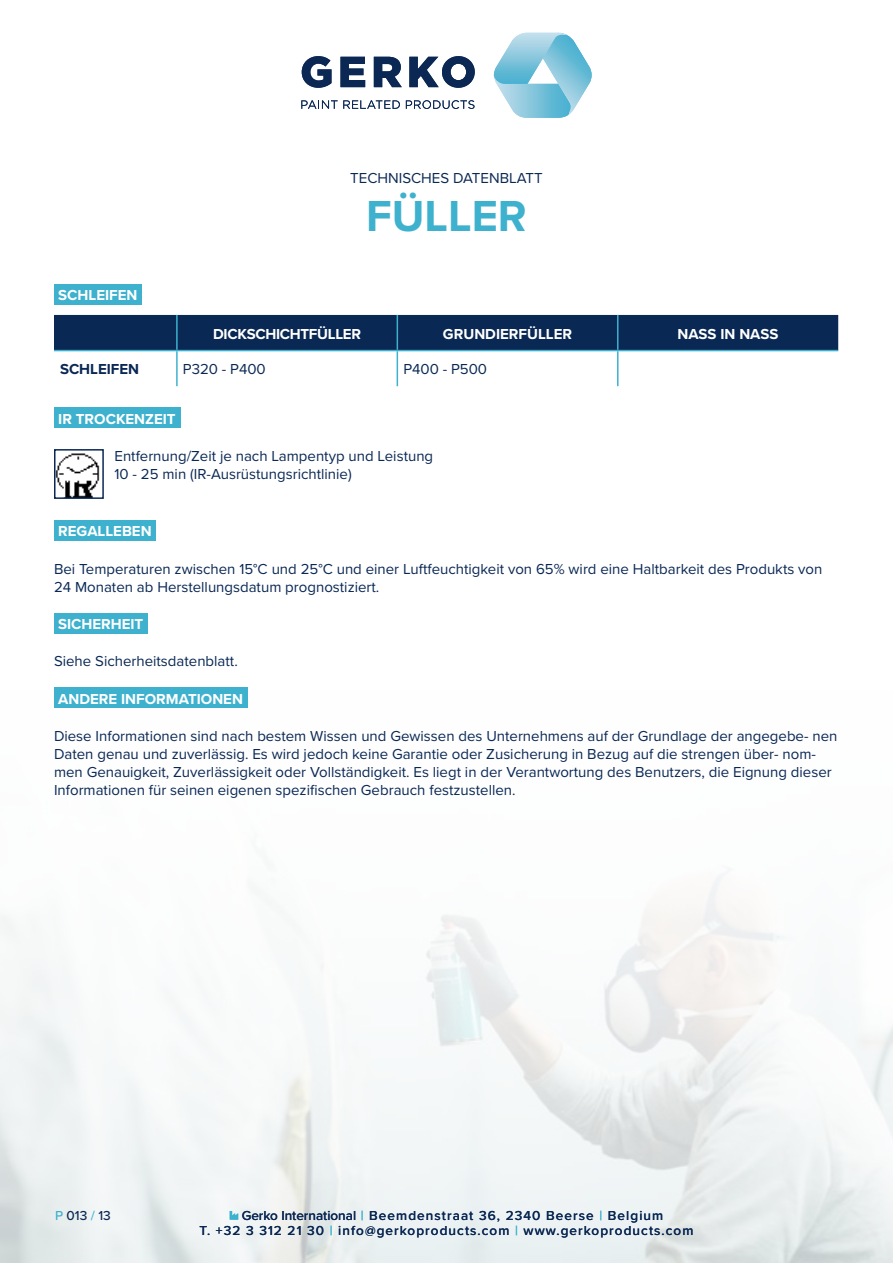
<style>
.page{position:relative;width:893px;height:1263px;background:#fff}
.page>*{position:absolute;margin:0;border:0;box-sizing:border-box;transform-origin:0 0}
.t1{font:700 45px "Proxima Nova";color:#3eb1ce}
.Alineastijl{font:15px/18px "Proxima Nova";color:#0a2854}
.t2{font:700 15px "Proxima Nova";color:#fff}
.t3{font:700 15px "Proxima Nova";letter-spacing:-.02em;color:#fff}
.t4{font:700 15px "Proxima Nova";color:#0a2854}
.t5{font:500 13.5px/15px "Proxima Nova";letter-spacing:.08em;color:#0a2854}
.s1{color:#3eb1ce}
</style>
<div class="page">
<img style="left:0;top:687px;width:893px;height:576px">
<svg style="left:301px;top:100px;width:99px;height:9px"></svg>
<svg style="left:406px;top:100px;width:68px;height:9px"></svg>
<svg style="left:302px;top:56px;width:29px;height:32px"></svg>
<svg style="left:340px;top:57px;width:25px;height:30px"></svg>
<svg style="left:374px;top:57px;width:28px;height:30px"></svg>
<svg style="left:409px;top:56px;width:66px;height:32px"></svg>
<svg style="left:494px;top:32px;width:98px;height:86px"></svg>
<svg style="left:230px;top:1211px;width:8px;height:8px"></svg>
<img style="left:57px;top:453px;width:43px;height:43px">
<div style="left:54px;top:449px;width:50px;height:50px;border:2px solid #0a2854"></div>
<div style="left:54px;top:407px;width:126px;height:21px;background:#3eb1ce"></div>
<div style="left:54px;top:520px;width:102px;height:20px;background:#3eb1ce"></div>
<div style="left:54px;top:613px;width:94px;height:20px;background:#3eb1ce"></div>
<div style="left:54px;top:688px;width:193px;height:20px;background:#3eb1ce"></div>
<div style="left:54px;top:284px;width:88px;height:20px;background:#3eb1ce"></div>
<div style="left:54px;top:315px;width:784px;height:35px;background:#0a2854"></div>
<hr style="left:176px;top:315px;width:2px;height:35px;background:#3eb1ce">
<hr style="left:397px;top:315px;width:1px;height:35px;background:#3eb1ce">
<hr style="left:617px;top:315px;width:1px;height:35px;background:#3eb1ce">
<hr style="left:176px;top:351px;width:2px;height:35px;background:#3eb1ce">
<hr style="left:397px;top:351px;width:1px;height:35px;background:#3eb1ce">
<hr style="left:617px;top:351px;width:1px;height:35px;background:#3eb1ce">
<hr style="left:54px;top:350px;width:123px;height:1px;background:#3eb1ce">
<hr style="left:177px;top:350px;width:220px;height:1px;background:#3eb1ce">
<hr style="left:397px;top:350px;width:221px;height:1px;background:#3eb1ce">
<hr style="left:618px;top:350px;width:220px;height:1px;background:#3eb1ce">
<p class="t2" style="left:58px;top:284px;width:81px">SCHLEIFEN</p>
<p class="Alineastijl" style="left:350px;top:168px;width:194px">TECHNISCHES DATENBLATT</p>
<p class="t1" style="left:366px;top:182px;width:162px">FÜLLER</p>
<p class="t3" style="left:213px;top:322px;width:149px">DICKSCHICHTFÜLLER</p>
<p class="t2" style="left:443px;top:322px;width:131px">GRUNDIERFÜLLER</p>
<p class="t2" style="left:677px;top:322px;width:102px">NASS IN NASS</p>
<p class="t4" style="left:60px;top:358px;width:81px">SCHLEIFEN</p>
<p class="Alineastijl" style="left:183px;top:360px;width:84px">P320 - P400</p>
<p class="Alineastijl" style="left:403px;top:360px;width:85px">P400 - P500</p>
<p class="t2" style="left:58px;top:407px;width:119px">IR TROCKENZEIT</p>
<p class="Alineastijl" style="left:114px;top:446px;width:320px">Entfernung/Zeit je nach Lampentyp und Leistung</p>
<p class="Alineastijl" style="left:114px;top:464px;width:239px">10 - 25 min (IR-Ausrüstungsrichtlinie)</p>
<p class="t2" style="left:58px;top:520px;width:95px">REGALLEBEN</p>
<p class="Alineastijl" style="left:54px;top:559px;width:770px">Bei Temperaturen zwischen 15°C und 25°C und einer Luftfeuchtigkeit von 65% wird eine Haltbarkeit des Produkts von<br>24 Monaten ab Herstellungsdatum prognostiziert.</p>
<p class="t2" style="left:58px;top:613px;width:87px">SICHERHEIT</p>
<p class="Alineastijl" style="left:54px;top:652px;width:185px">Siehe Sicherheitsdatenblatt.</p>
<p class="t2" style="left:58px;top:687px;width:186px">ANDERE INFORMATIONEN</p>
<p class="Alineastijl" style="left:54px;top:726px;width:785px">Diese Informationen sind nach bestem Wissen und Gewissen des Unternehmens auf der Grundlage der angegebe- nen Daten genau und zuverlässig. Es wird jedoch keine Garantie oder Zusicherung in Bezug auf die strengen über- nom&shy;men Genauigkeit, Zuverlässigkeit oder Vollständigkeit. Es liegt in der Verantwortung des Benutzers, die Eignung dieser Informationen für seinen eigenen spezifischen Gebrauch festzustellen.</p>
<p class="t5" style="left:55px;top:1207px;width:57px"><span class="s1">P</span> 013 <span class="s1">/</span> 13</p>
<p class="t5" style="left:199px;top:1207px;width:495px;text-indent:42px">Gerko International <span class="s1">|</span> Beemdenstraat 36, 2340 Beerse <span class="s1">|</span> Belgium<br>T. +32 3 312 21 30 <span class="s1">|</span> info@gerkoproducts.com <span class="s1">|</span> www.gerkoproducts.com</p>
</div>
